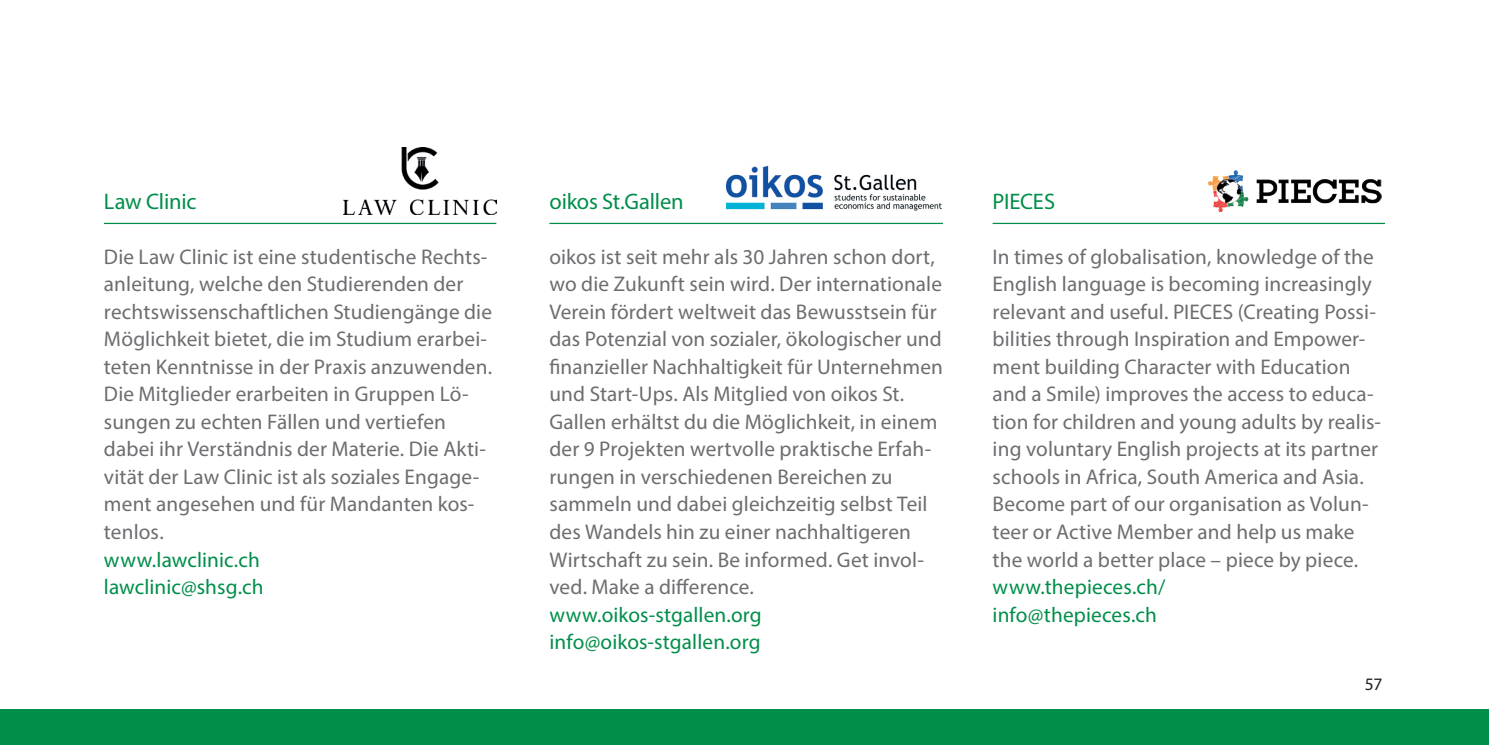
<style>
.page{position:relative;width:1489px;height:745px;background:#fff}
.page>*{position:absolute;margin:0;border:0;box-sizing:border-box;transform-origin:0 0}
.Überschrift_Ebene_2{font:22.5px "Myriad Pro";letter-spacing:-.01em;color:#008e4a}
.Copytext{font:21.25px/27.5px "Myriad Pro";letter-spacing:.005em;color:#6c6d70}
.Copytext_E_Vereine{font:21.25px/27.5px "Myriad Pro";letter-spacing:.005em;color:#6c6d70}
.www{font:21.25px "Myriad Pro";letter-spacing:.005em;color:#008e4a}
.t1{font:17.5px "Myriad Pro";color:#231f20}
</style>
<div class="page">
<div style="left:0;top:709px;width:1488px;height:35px;background:#008e49"></div>
<img style="left:1208px;top:170px;width:173px;height:42px">
<hr style="left:992px;top:223px;width:392px;height:1px;background:#008e4a">
<hr style="left:549px;top:223px;width:394px;height:1px;background:#008e4a">
<img style="left:726px;top:165px;width:215px;height:45px">
<hr style="left:104px;top:223px;width:392px;height:1px;background:#008e4a">
<img style="left:343px;top:147px;width:153px;height:67px">
<p class="Überschrift_Ebene_2" style="left:104px;top:187px;width:94px">Law Clinic</p>
<p class="Copytext" style="left:104px;top:242px;width:390px">Die Law Clinic ist eine studentische Rechts&shy;anleitung, welche den Studierenden der rechtswissenschaftlichen Studiengänge die Möglichkeit bietet, die im Studium erarbei&shy;teten Kenntnisse in der Praxis anzuwenden.<br>Die Mitglieder erarbeiten in Gruppen Lö&shy;sungen zu echten Fällen und vertiefen dabei ihr Verständnis der Materie. Die Akti&shy;vität der Law Clinic ist als soziales Engage&shy;ment angesehen und für Mandanten kos&shy;tenlos.</p>
<p class="www" style="left:104px;top:546px;width:157px">www.lawclinic.ch</p>
<p class="www" style="left:104px;top:573px;width:161px">lawclinic@shsg.ch</p>
<p class="Überschrift_Ebene_2" style="left:549px;top:187px;width:136px">oikos St.Gallen</p>
<p class="Copytext" style="left:549px;top:242px;width:395px">oikos ist seit mehr als 30 Jahren schon dort, wo die Zukunft sein wird. Der internationale Verein fördert weltweit das Bewusstsein für das Potenzial von sozialer, ökologischer und finanzieller Nachhaltigkeit für Unternehmen und Start-Ups. Als Mitglied von oikos St.<br>Gallen erhältst du die Möglichkeit, in einem der 9 Projekten wertvolle praktische Erfah&shy;rungen in verschiedenen Bereichen zu sammeln und dabei gleichzeitig selbst Teil des Wandels hin zu einer nachhaltigeren Wirtschaft zu sein. Be informed. Get invol&shy;ved. Make a difference.</p>
<p class="www" style="left:549px;top:601px;width:214px">www.oikos-stgallen.org</p>
<p class="www" style="left:549px;top:628px;width:213px">info@oikos-stgallen.org</p>
<p class="Überschrift_Ebene_2" style="left:992px;top:187px;width:64px">PIECES</p>
<p class="Copytext_E_Vereine" style="left:992px;top:242px;width:390px">In times of globalisation, knowledge of the English language is becoming increasingly relevant and useful. PIECES (Creating Possi&shy;bilities through Inspiration and Empower&shy;ment building Character with Education and a Smile) improves the access to educa&shy;tion for children and young adults by realis&shy;ing voluntary English projects at its partner schools in Africa, South America and Asia.<br>Become part of our organisation as Volun&shy;teer or Active Member and help us make the world a better place – piece by piece.</p>
<p class="www" style="left:992px;top:573px;width:174px">www.thepieces.ch/</p>
<p class="www" style="left:992px;top:601px;width:166px">info@thepieces.ch</p>
<p class="t1" style="left:1364px;top:672px;width:19px">57</p>
</div>
